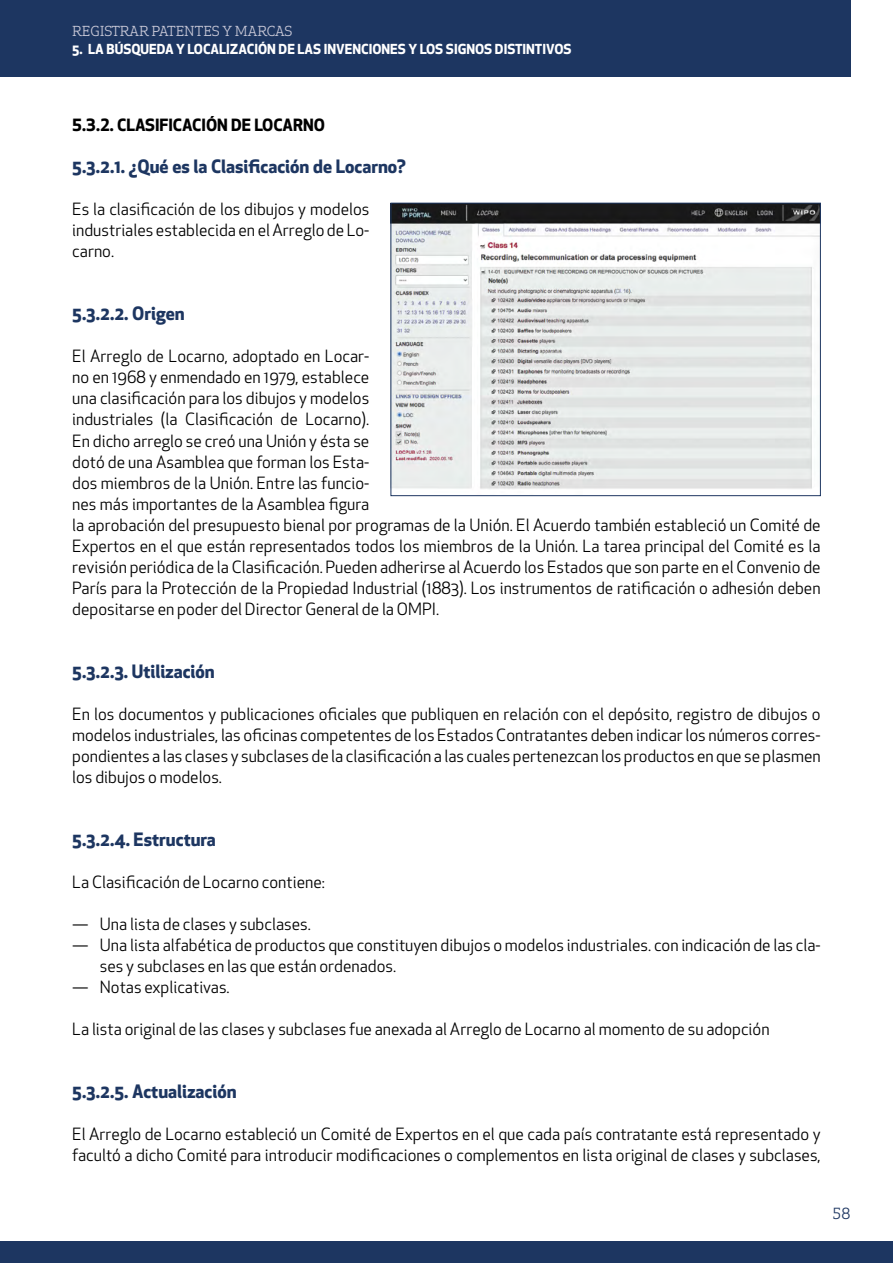
<style>
.page{position:relative;width:893px;height:1263px;background:#fff}
.page>*{position:absolute;margin:0;border:0;box-sizing:border-box;transform-origin:0 0}
.t1{font:700 18px "Apex New";color:#1d3661}
.t2{font:16.5px/21px "Apex New";color:#000}
.t3{font:700 16.5px "Apex New";color:#000}
.t4{font:15px "Apex Serif";color:#1d3661}
.t5{font:700 13.5px "Apex New";color:#fff}
.t6{font:13.5px "Apex Serif";color:#cdccda}
</style>
<div class="page">
<div style="left:0;top:0;width:850px;height:77px;background:#1d3661"></div>
<div style="left:0;top:1242px;width:893px;height:21px;background:#1d3661"></div>
<img style="left:393px;top:205px;width:426px;height:284px">
<div style="left:391px;top:203px;width:430px;height:293px;border:1px solid #1d3661"></div>
<p class="t6" style="left:72px;top:22px;width:222px">REGISTRAR PATENTES Y MARCAS</p>
<p class="t5" style="left:72px;top:39px;width:501px">5. LA BÚSQUEDA Y LOCALIZACIÓN DE LAS INVENCIONES Y LOS SIGNOS DISTINTIVOS</p>
<p class="t3" style="left:72px;top:113px;width:254px">5.3.2. CLASIFICACIÓN DE LOCARNO</p>
<p class="t1" style="left:72px;top:154px;width:335px">5.3.2.1. ¿Qué es la Clasificación de Locarno?</p>
<p class="t2" style="left:72px;top:199px;width:299px;text-align:justify">Es la clasificación de los dibujos y modelos industriales establecida en el Arreglo de Lo&shy;carno.</p>
<p class="t1" style="left:72px;top:301px;width:114px">5.3.2.2. Origen</p>
<p class="t2" style="left:72px;top:346px;width:750px">El Arreglo de Locarno, adoptado en Locar-<br>no en 1968 y enmendado en 1979, establece<br>una clasificación para los dibujos y modelos<br>industriales (la Clasificación de Locarno).<br>En dicho arreglo se creó una Unión y ésta se<br>dotó de una Asamblea que forman los Esta-<br>dos miembros de la Unión. Entre las funcio-<br>nes más importantes de la Asamblea figura<br>la aprobación del presupuesto bienal por programas de la Unión. El Acuerdo también estableció un Comité de Expertos en el que están representados todos los miembros de la Unión. La tarea principal del Comité es la revisión periódica de la Clasificación. Pueden adherirse al Acuerdo los Estados que son parte en el Convenio de París para la Protección de la Propiedad Industrial (1883). Los instrumentos de ratificación o adhesión deben depositarse en poder del Director General de la OMPI.</p>
<p class="t1" style="left:72px;top:658px;width:144px">5.3.2.3. Utilización</p>
<p class="t2" style="left:72px;top:703px;width:750px;text-align:justify">En los documentos y publicaciones oficiales que publiquen en relación con el depósito, registro de dibujos o modelos industriales, las oficinas competentes de los Estados Contratantes deben indicar los números corres&shy;pondientes a las clases y subclases de la clasificación a las cuales pertenezcan los productos en que se plasmen los dibujos o modelos.</p>
<p class="t1" style="left:72px;top:826px;width:145px">5.3.2.4. Estructura</p>
<p class="t2" style="left:72px;top:871px;width:254px">La Clasificación de Locarno contiene:</p>
<p class="t2" style="left:72px;top:913px;width:240px">— Una lista de clases y subclases.</p>
<p class="t2" style="left:100px;top:934px;width:722px;text-indent:-28px">— Una lista alfabética de productos que constituyen dibujos o modelos industriales. con indicación de las cla&shy;ses y subclases en las que están ordenados.</p>
<p class="t2" style="left:72px;top:976px;width:159px">— Notas explicativas.</p>
<p class="t2" style="left:72px;top:1018px;width:699px">La lista original de las clases y subclases fue anexada al Arreglo de Locarno al momento de su adopción</p>
<p class="t1" style="left:72px;top:1078px;width:166px">5.3.2.5. Actualización</p>
<p class="t2" style="left:72px;top:1123px;width:750px">El Arreglo de Locarno estableció un Comité de Expertos en el que cada país contratante está representado y facultó a dicho Comité para introducir modificaciones o complementos en lista original de clases y subclases,</p>
<p class="t4" style="left:832px;top:1204px;width:19px">58</p>
</div>
